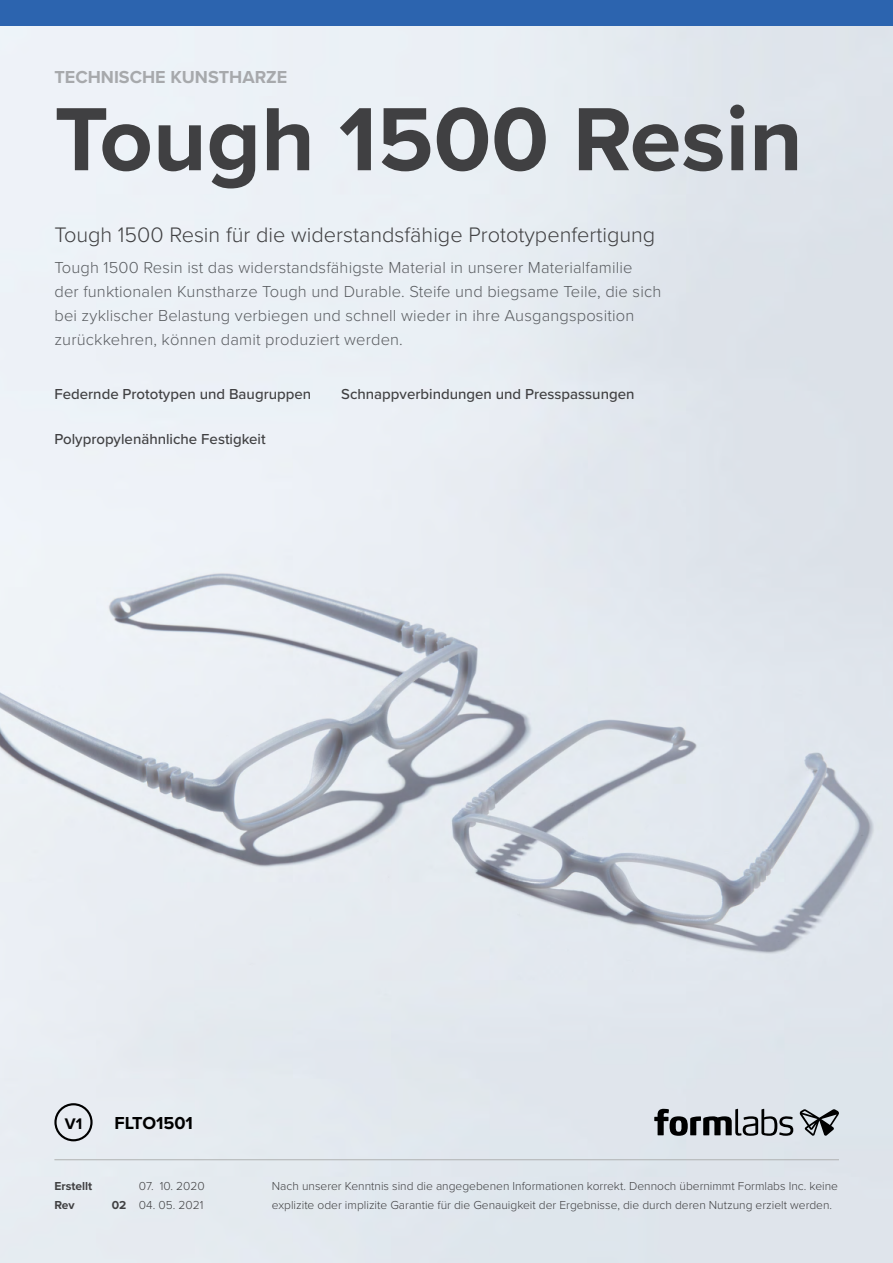
<style>
.page{position:relative;width:893px;height:1263px;background:#fff}
.page>*{position:absolute;margin:0;border:0;box-sizing:border-box;transform-origin:0 0}
.t1{font:700 93px "Proxima Nova";color:#404042}
.t2{font:300 21.75px "Proxima Nova";color:#404042}
.t3{font:700 18px "Proxima Nova";color:#a7a9ac}
.t4{font:700 18px "Proxima Nova";color:#000}
.t5{font:300 16.5px/24px "Proxima Nova";letter-spacing:.01em;color:#5a5d61}
.t6{font:700 15.9px "Proxima Nova";color:#000}
.t7{font:500 15px "Proxima Nova";color:#404042}
.t8{font:300 12px/19.5px "Proxima Nova";color:#404042}
.t9{font:700 12px "Proxima Nova";color:#404042}
.s1{font-weight:700}
</style>
<div class="page">
<img style="left:0;top:25px;width:893px;height:1238px">
<hr style="left:54px;top:1159px;width:785px;height:1px;background:#afb1b1">
<svg style="left:54px;top:1103px;width:39px;height:38px"></svg>
<svg style="left:654px;top:1109px;width:139px;height:27px;background:#888b8f"></svg>
<svg style="left:799px;top:1109px;width:40px;height:27px"></svg>
<div style="left:0;top:0;width:893px;height:25px;background:#2c64af"></div>
<p class="t3" style="left:54px;top:64px;width:234px">TECHNISCHE KUNSTHARZE</p>
<h1 class="t1" style="left:54px;top:70px;width:750px">Tough 1500 Resin</h1>
<h2 class="t2" style="left:54px;top:219px;width:602px">Tough 1500 Resin für die widerstandsfähige Prototypenfertigung</h2>
<p class="t5" style="left:54px;top:255px;width:608px">Tough 1500 Resin ist das widerstandsfähigste Material in unserer Materialfamilie<br>der funktionalen Kunstharze Tough und Durable. Steife und biegsame Teile, die sich bei zyklischer Belastung verbiegen und schnell wieder in ihre Ausgangsposition zurückkehren, können damit produziert werden.</p>
<p class="t7" style="left:54px;top:383px;width:258px">Federnde Prototypen und Baugruppen</p>
<p class="t7" style="left:341px;top:383px;width:295px">Schnappverbindungen und Presspassungen</p>
<p class="t7" style="left:54px;top:428px;width:213px">Polypropylenähnliche Festigkeit</p>
<p class="t6" style="left:65px;top:1111px;width:19px">V1</p>
<p class="t4" style="left:114px;top:1110px;width:80px">FLTO1501</p>
<p class="t9" style="left:54px;top:1176px;width:39px">Erstellt</p>
<p class="t8" style="left:139px;top:1175px;width:67px">07. 10. 2020</p>
<p class="t9" style="left:54px;top:1196px;width:22px">Rev</p>
<p class="t8" style="left:112px;top:1195px;width:93px"><span class="s1">02</span> 04. 05. 2021</p>
<p class="t8" style="left:272px;top:1175px;width:568px">Nach unserer Kenntnis sind die angegebenen Informationen korrekt. Dennoch übernimmt Formlabs Inc. keine explizite oder implizite Garantie für die Genauigkeit der Ergebnisse, die durch deren Nutzung erzielt werden.</p>
</div>
